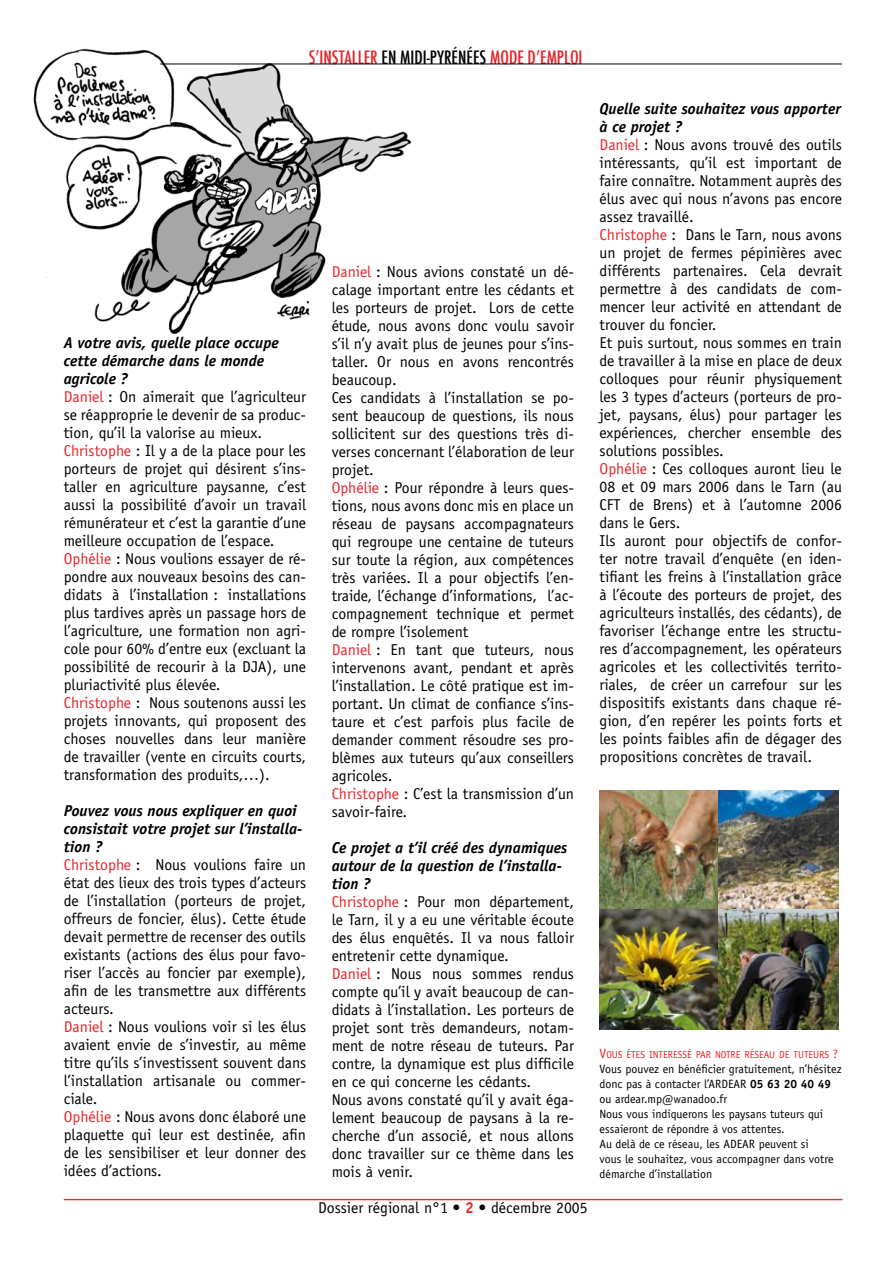
<style>
.page{position:relative;width:893px;height:1263px;background:#fff}
.page>*{position:absolute;margin:0;border:0;box-sizing:border-box;transform-origin:0 0}
.t1{font:500 condensed 18px "Futura";color:#e4252a}
.t2{font:15.75px/18px "Officina Sans";color:#000}
.t3{font:12px/15px "Officina Sans";color:#000}
.t4{font:10.2px "Officina Sans";color:#e4252a}
.s1{color:#000}
.s2{font-weight:700;font-style:italic}
.s3{color:#e4252a}
.s4{font-weight:700;color:#e4252a}
.s5{font-size:13.5px}
.s6{font-size:12px}
.s7{font-weight:700}
</style>
<div class="page">
<hr style="left:64px;top:1199px;width:779px;height:1px;background:#e4252a">
<img style="left:600px;top:790px;width:119px;height:120px">
<img style="left:719px;top:790px;width:119px;height:120px">
<img style="left:600px;top:910px;width:119px;height:119px">
<img style="left:719px;top:910px;width:119px;height:119px">
<img style="left:33px;top:48px;width:379px;height:287px">
<hr style="left:160px;top:64px;width:682px;height:1px;background:#000">
<p class="t1" style="left:309px;top:46px;width:275px">S’INSTALLER <span class="s1">EN MIDI-PYRÉNÉES</span> MODE D’EMPLOI</p>
<p class="t2" style="left:64px;top:334px;width:244px"><span class="s2">A votre avis, quelle place occupe cette démarche dans le monde agricole ?<br></span><span class="s3">Daniel</span> : On aimerait que l’agriculteur se réapproprie le devenir de sa produc&shy;tion, qu’il la valorise au mieux.<br><span class="s3">Christophe</span> : Il y a de la place pour les porteurs de projet qui désirent s’ins&shy;taller en agriculture paysanne, c’est aussi la possibilité d’avoir un travail rémunérateur et c’est la garantie d’une meilleure occupation de l’espace.<br><span class="s3">Ophélie</span> : Nous voulions essayer de ré&shy;pondre aux nouveaux besoins des can&shy;didats à l’installation : installations plus tardives après un passage hors de l’agriculture, une formation non agri&shy;cole pour 60% d’entre eux (excluant la possibilité de recourir à la DJA), une pluriactivité plus élevée.<br><span class="s3">Christophe</span> : Nous soutenons aussi les projets innovants, qui proposent des choses nouvelles dans leur manière de travailler (vente en circuits courts, transformation des produits,…).</p>
<p class="t2" style="left:64px;top:802px;width:244px"><span class="s2">Pouvez vous nous expliquer en quoi consistait votre projet sur l’installa&shy;tion ?<br></span><span class="s3">Christophe</span> : Nous voulions faire un état des lieux des trois types d’acteurs de l’installation (porteurs de projet, offreurs de foncier, élus). Cette étude devait permettre de recenser des outils existants (actions des élus pour favo&shy;riser l’accès au foncier par exemple), afin de les transmettre aux différents acteurs.<br><span class="s3">Daniel</span> : Nous voulions voir si les élus avaient envie de s’investir, au même titre qu’ils s’investissent souvent dans l’installation artisanale ou commer&shy;ciale.<br><span class="s3">Ophélie</span> : Nous avons donc élaboré une plaquette qui leur est destinée, afin de les sensibiliser et leur donner des idées d’actions.</p>
<p class="t2" style="left:332px;top:263px;width:244px"><span class="s3">Daniel</span> : Nous avions constaté un dé&shy;calage important entre les cédants et les porteurs de projet. Lors de cette étude, nous avons donc voulu savoir s’il n’y avait plus de jeunes pour s’ins&shy;taller. Or nous en avons rencontrés beaucoup.<br>Ces candidats à l’installation se po&shy;sent beaucoup de questions, ils nous sollicitent sur des questions très di&shy;verses concernant l’élaboration de leur projet.<br><span class="s3">Ophélie</span> : Pour répondre à leurs ques&shy;tions, nous avons donc mis en place un réseau de paysans accompagnateurs qui regroupe une centaine de tuteurs sur toute la région, aux compétences très variées. Il a pour objectifs l’en&shy;traide, l’échange d’informations, l’ac&shy;compagnement technique et permet de rompre l’isolement<br><span class="s3">Daniel</span> : En tant que tuteurs, nous intervenons avant, pendant et après l’installation. Le côté pratique est im&shy;portant. Un climat de confiance s’ins&shy;taure et c’est parfois plus facile de demander comment résoudre ses pro&shy;blèmes aux tuteurs qu’aux conseillers agricoles.<br><span class="s3">Christophe</span> : C’est la transmission d’un savoir-faire.</p>
<p class="t2" style="left:332px;top:839px;width:244px"><span class="s2">Ce projet a t’il créé des dynamiques autour de la question de l’installa&shy;tion ?<br></span><span class="s3">Christophe</span> : Pour mon département, le Tarn, il y a eu une véritable écoute des élus enquêtés. Il va nous falloir entretenir cette dynamique.<br><span class="s3">Daniel</span> : Nous nous sommes rendus compte qu’il y avait beaucoup de can&shy;didats à l’installation. Les porteurs de projet sont très demandeurs, notam&shy;ment de notre réseau de tuteurs. Par contre, la dynamique est plus difficile en ce qui concerne les cédants.<br>Nous avons constaté qu’il y avait éga&shy;lement beaucoup de paysans à la re&shy;cherche d’un associé, et nous allons donc travailler sur ce thème dans les mois à venir.</p>
<p class="t2" style="left:318px;top:1199px;width:271px">Dossier régional n°1 • <span class="s4">2</span> • décembre 2005</p>
<p class="t2" style="left:600px;top:100px;width:244px"><span class="s2">Quelle suite souhaitez vous apporter à ce projet ?<br></span><span class="s3">Daniel</span> : Nous avons trouvé des outils intéressants, qu’il est important de faire connaître. Notamment auprès des élus avec qui nous n’avons pas encore assez travaillé.<br><span class="s3">Christophe</span> : Dans le Tarn, nous avons un projet de fermes pépinières avec différents partenaires. Cela devrait permettre à des candidats de com&shy;mencer leur activité en attendant de trouver du foncier.<br>Et puis surtout, nous sommes en train de travailler à la mise en place de deux colloques pour réunir physiquement les 3 types d’acteurs (porteurs de pro&shy;jet, paysans, élus) pour partager les expériences, chercher ensemble des solutions possibles.<br><span class="s3">Ophélie</span> : Ces colloques auront lieu le 08 et 09 mars 2006 dans le Tarn (au CFT de Brens) et à l’automne 2006 dans le Gers.<br>Ils auront pour objectifs de confor&shy;ter notre travail d’enquête (en iden&shy;tifiant les freins à l’installation grâce à l’écoute des porteurs de projet, des agriculteurs installés, des cédants), de favoriser l’échange entre les structu&shy;res d’accompagnement, les opérateurs agricoles et les collectivités territo&shy;riales, de créer un carrefour sur les dispositifs existants dans chaque ré&shy;gion, d’en repérer les points forts et les points faibles afin de dégager des propositions concrètes de travail.</p>
<p class="t4" style="left:600px;top:1048px;width:240px"><span class="s5">V</span>ous êtes interessé par notre réseau de tuteurs <span class="s6">?</span></p>
<p class="t3" style="left:600px;top:1061px;width:244px">Vous pouvez en bénéficier gratuitement, n’hésitez donc pas à contacter l’ARDEAR <span class="s7">05 63 20 40 49 </span>ou ardear.mp@wanadoo.fr<br>Nous vous indiquerons les paysans tuteurs qui essaieront de répondre à vos attentes.<br>Au delà de ce réseau, les ADEAR peuvent si<br>vous le souhaitez, vous accompagner dans votre démarche d’installation</p>
</div>
